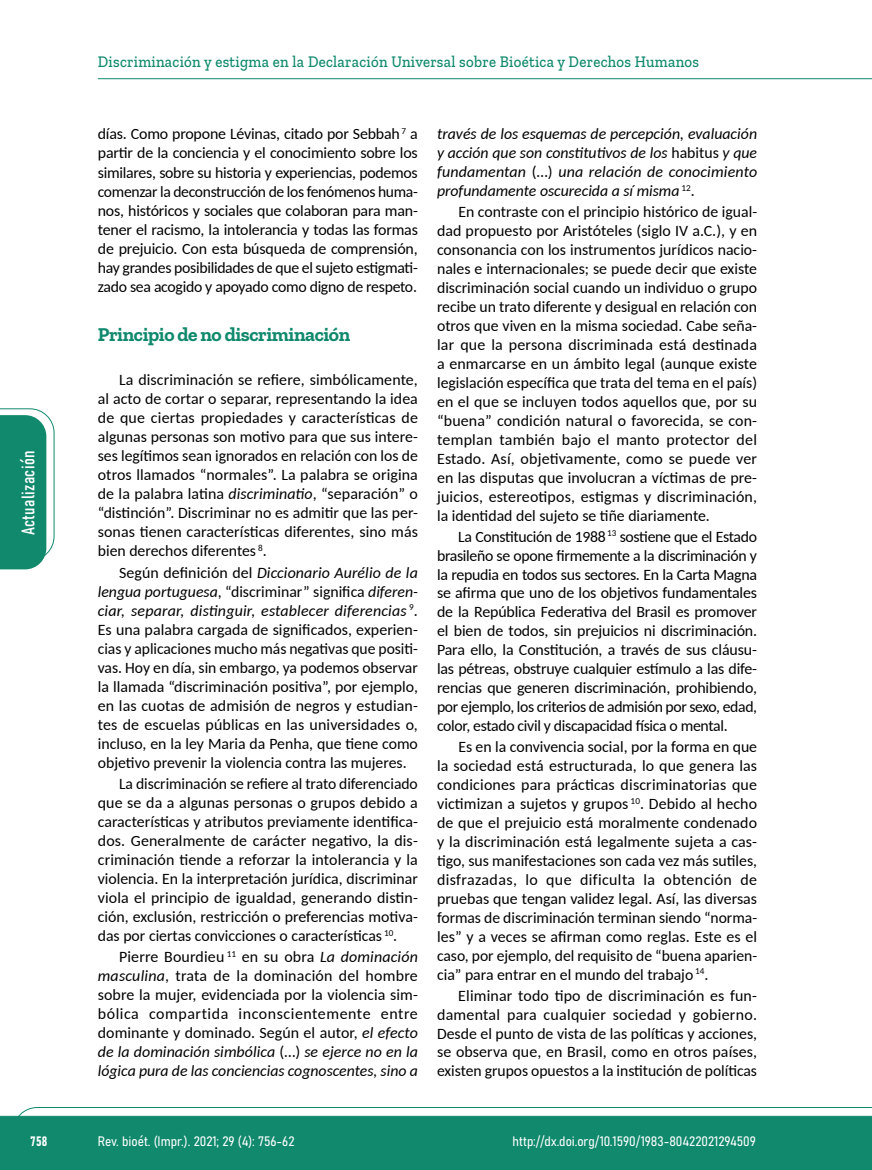
<style>
.page{position:relative;width:872px;height:1170px;background:#fff}
.page>*{position:absolute;margin:0;border:0;box-sizing:border-box;transform-origin:0 0}
.t1{font:700 19.5px "Zilla Slab";letter-spacing:-.02em;color:#10896d}
.t2{font:18px "Bahnschrift";letter-spacing:.02em;color:#fff}
.t3{font:500 16.5px "Zilla Slab";letter-spacing:.02em;color:#10896d;scale:.9 1}
.t4{font:15.75px/18.9px "Carlito";color:#000;text-align:justify}
.t5{font:italic 15.75px/18.9px "Carlito";color:#000;text-align:justify}
.t6{font:13.5px "Bahnschrift";color:#fff}
.s1{font-style:italic}
.s2{font-style:normal}
</style>
<div class="page">
<svg style="left:12px;top:1107px;width:860px;height:62px;background:#2e987f"></svg>
<hr style="left:98px;top:78px;width:774px;height:1px;background:#10896d">
<svg style="left:0;top:408px;width:55px;height:161px"></svg>
<p class="t2" style="left:15px;top:535px;width:86px;rotate:-90deg">Actualización</p>
<p class="t3" style="left:98px;top:53px;width:669px">Discriminación y estigma en la Declaración Universal sobre Bioética y Derechos Humanos</p>
<p class="t4" style="left:98px;top:124px;width:321px">días. Como propone Lévinas, citado por Sebbah <sup>7</sup> a partir de la conciencia y el conocimiento sobre los similares, sobre su historia y experiencias, podemos comenzar la deconstrucción de los fenómenos huma&shy;nos, históricos y sociales que colaboran para man&shy;tener el racismo, la intolerancia y todas las formas de prejuicio. Con esta búsqueda de comprensión, hay grandes posibilidades de que el sujeto estigmati&shy;zado sea acogido y apoyado como digno de respeto.</p>
<p class="t1" style="left:98px;top:323px;width:254px">Principio de no discriminación</p>
<p class="t4" style="left:98px;top:370px;width:322px;text-indent:21px">La discriminación se refiere, simbólicamente, al acto de cortar o separar, representando la idea de que ciertas propiedades y características de algunas personas son motivo para que sus intere&shy;ses legítimos sean ignorados en relación con los de otros llamados “normales”. La palabra se origina de la palabra latina <span class="s1">discriminatio</span>, “separación” o “distinción”. Discriminar no es admitir que las per&shy;sonas tienen características diferentes, sino más bien derechos diferentes <sup>8</sup>.</p>
<p class="t4" style="left:98px;top:562px;width:322px;text-indent:21px">Según definición del <span class="s1">Diccionario Aurélio de la lengua portuguesa</span>, “discriminar” significa <span class="s1">diferen&shy;ciar, separar, distinguir, establecer diferencias</span> <sup>9</sup>.<br>Es una palabra cargada de significados, experien&shy;cias y aplicaciones mucho más negativas que positi&shy;vas. Hoy en día, sin embargo, ya podemos observar la llamada “discriminación positiva”, por ejemplo, en las cuotas de admisión de negros y estudian&shy;tes de escuelas públicas en las universidades o, incluso, en la ley Maria da Penha, que tiene como objetivo prevenir la violencia contra las mujeres.</p>
<p class="t4" style="left:98px;top:773px;width:321px;text-indent:21px">La discriminación se refiere al trato diferenciado que se da a algunas personas o grupos debido a características y atributos previamente identifica&shy;dos. Generalmente de carácter negativo, la dis&shy;criminación tiende a reforzar la intolerancia y la violencia. En la interpretación jurídica, discriminar viola el principio de igualdad, generando distin&shy;ción, exclusión, restricción o preferencias motiva&shy;das por ciertas convicciones o características <sup>10</sup>.</p>
<p class="t4" style="left:98px;top:946px;width:321px;text-indent:21px">Pierre Bourdieu <sup>11</sup> en su obra <span class="s1">La dominación masculina</span>, trata de la dominación del hombre sobre la mujer, evidenciada por la violencia sim&shy;bólica compartida inconscientemente entre dominante y dominado. Según el autor, <span class="s1">el efecto de la dominación simbólica</span> (…) <span class="s1">se ejerce no en la lógica pura de las conciencias cognoscentes, sino a</span></p>
<p class="t5" style="left:437px;top:124px;width:321px">través de los esquemas de percepción, evaluación y acción que son constitutivos de los <span class="s2">habitus</span> y que fundamentan <span class="s2">(…)</span> una relación de conocimiento profundamente oscurecida a sí misma <sup>12</sup><span class="s2">.</span></p>
<p class="t4" style="left:437px;top:202px;width:321px;text-indent:21px">En contraste con el principio histórico de igual&shy;dad propuesto por Aristóteles (siglo IV a.C.), y en consonancia con los instrumentos jurídicos nacio&shy;nales e internacionales; se puede decir que existe discriminación social cuando un individuo o grupo recibe un trato diferente y desigual en relación con otros que viven en la misma sociedad. Cabe seña&shy;lar que la persona discriminada está destinada a enmarcarse en un ámbito legal (aunque existe legislación específica que trata del tema en el país) en el que se incluyen todos aquellos que, por su “buena” condición natural o favorecida, se con&shy;templan también bajo el manto protector del Estado. Así, objetivamente, como se puede ver en las disputas que involucran a víctimas de pre&shy;juicios, estereotipos, estigmas y discriminación, la identidad del sujeto se tiñe diariamente.</p>
<p class="t4" style="left:437px;top:526px;width:322px;text-indent:21px">La Constitución de 1988 <sup>13</sup> sostiene que el Estado brasileño se opone firmemente a la discriminación y la repudia en todos sus sectores. En la Carta Magna se afirma que uno de los objetivos fundamentales de la República Federativa del Brasil es promover el bien de todos, sin prejuicios ni discriminación.<br>Para ello, la Constitución, a través de sus cláusu&shy;las pétreas, obstruye cualquier estímulo a las dife&shy;rencias que generen discriminación, prohibiendo, por ejemplo, los criterios de admisión por sexo, edad, color, estado civil y discapacidad física o mental.</p>
<p class="t4" style="left:437px;top:736px;width:321px;text-indent:21px">Es en la convivencia social, por la forma en que la sociedad está estructurada, lo que genera las condiciones para prácticas discriminatorias que victimizan a sujetos y grupos <sup>10</sup>. Debido al hecho de que el prejuicio está moralmente condenado y la discriminación está legalmente sujeta a cas&shy;tigo, sus manifestaciones son cada vez más sutiles, disfrazadas, lo que dificulta la obtención de pruebas que tengan validez legal. Así, las diversas formas de discriminación terminan siendo “norma&shy;les” y a veces se afirman como reglas. Este es el caso, por ejemplo, del requisito de “buena aparien&shy;cia” para entrar en el mundo del trabajo <sup>14</sup>.</p>
<p class="t4" style="left:437px;top:985px;width:321px;text-indent:21px">Eliminar todo tipo de discriminación es fun&shy;damental para cualquier sociedad y gobierno.<br>Desde el punto de vista de las políticas y acciones, se observa que, en Brasil, como en otros países, existen grupos opuestos a la institución de políticas</p>
<p class="t6" style="left:31px;top:1130px;width:19px">758</p>
<p class="t6" style="left:98px;top:1131px;width:198px">Rev. bioét. (Impr.). 2021; 29 (4): 756-62</p>
<p class="t6" style="left:512px;top:1131px;width:245px">http://dx.doi.org/10.1590/1983-80422021294509</p>
</div>
